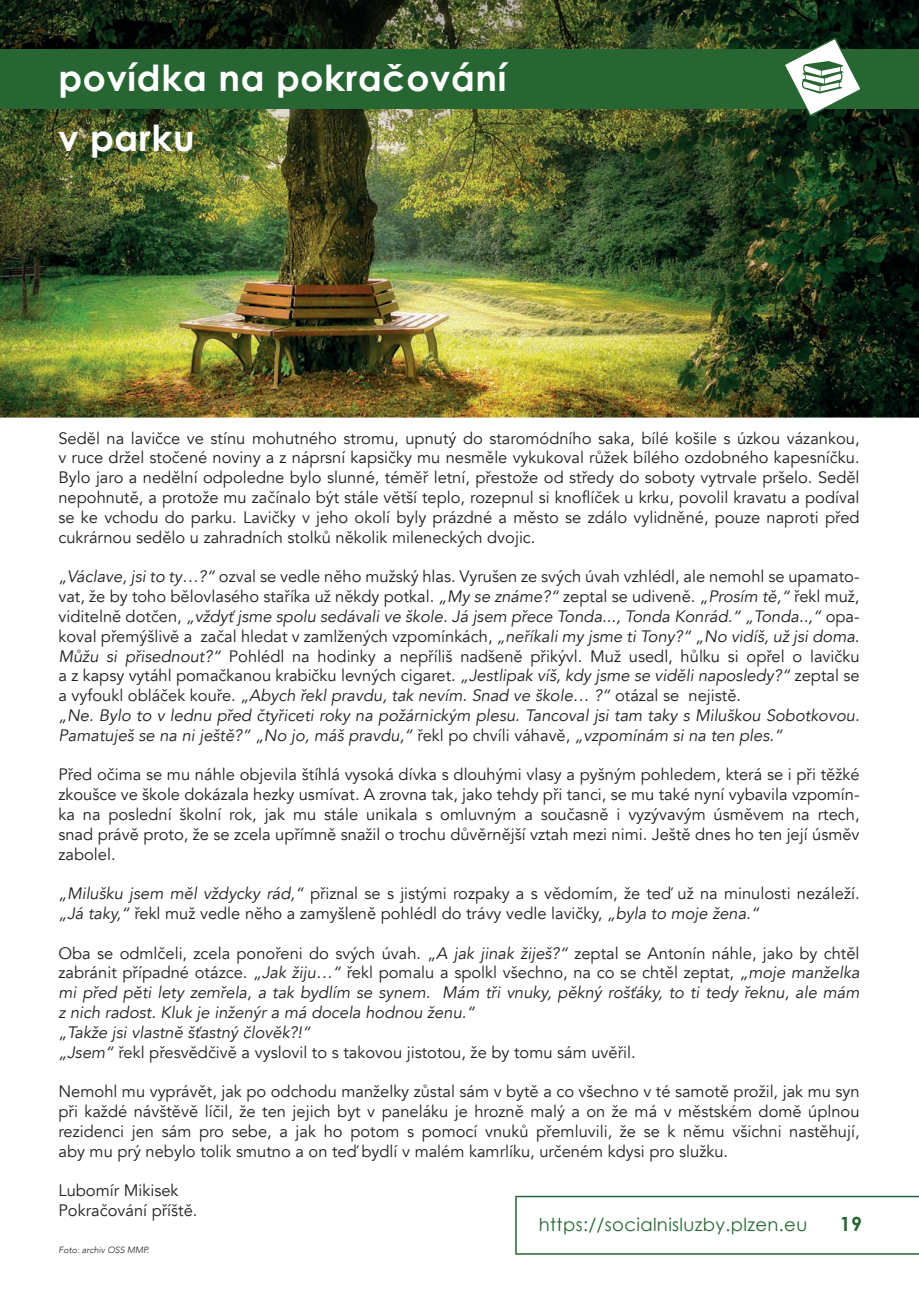
<style>
.page{position:relative;width:919px;height:1289px;background:#fff}
.page>*{position:absolute;margin:0;border:0;box-sizing:border-box;transform-origin:0 0}
.t1{font:700 36px "Century Gothic";letter-spacing:.02em;color:#fff}
.t2{font:700 19.5px "Century Gothic";color:#276632}
.t3{font:18px "Century Gothic";letter-spacing:.02em;color:#276632}
.t4{font:16.5px/19.8px "Avenir";color:#231f20;text-align:justify}
.t5{font:italic 16.5px/19.8px "Avenir";color:#231f20}
.t6{font:italic 300 9px "Avenir";color:#231f20}
.s1{font-style:normal}
.s2{font-style:italic}
</style>
<div class="page">
<img style="left:0;top:0;width:918px;height:417px">
<svg style="left:515px;top:1195px;width:403px;height:59px"></svg>
<div style="left:0;top:49px;width:918px;height:60px;background:#276632"></div>
<svg style="left:783px;top:37px;width:79px;height:80px"></svg>
<h1 class="t1" style="left:58px;top:51px;width:449px">povídka na pokračování</h1>
<h1 class="t1" style="left:58px;top:111px;width:138px">v parku</h1>
<p class="t4" style="left:58px;top:428px;width:802px">Seděl na lavičce ve stínu mohutného stromu, upnutý do staromódního saka, bílé košile s úzkou vázankou, v ruce držel stočené noviny a z náprsní kapsičky mu nesměle vykukoval růžek bílého ozdobného kapesníčku.<br>Bylo jaro a nedělní odpoledne bylo slunné, téměř letní, přestože od středy do soboty vytrvale pršelo. Seděl nepohnutě, a protože mu začínalo být stále větší teplo, rozepnul si knoflíček u krku, povolil kravatu a podíval se ke vchodu do parku. Lavičky v jeho okolí byly prázdné a město se zdálo vylidněné, pouze naproti před cukrárnou sedělo u zahradních stolků několik mileneckých dvojic.</p>
<p class="t5" style="left:58px;top:567px;width:802px">„Václave, jsi to ty…?“ <span class="s1">ozval se vedle něho mužský hlas. Vyrušen ze svých úvah vzhlédl, ale nemohl se upamato&shy;vat, že by toho bělovlasého staříka už někdy potkal.</span> „My se známe?“ <span class="s1">zeptal se udiveně.</span> „Prosím tě,“ <span class="s1">řekl muž, viditelně dotčen,</span> „vždyť jsme spolu sedávali ve škole. Já jsem přece Tonda..., Tonda Konrád.“ „Tonda..,“ <span class="s1">opa&shy;koval přemýšlivě a začal hledat v zamlžených vzpomínkách,</span> „neříkali my jsme ti Tony?“ „No vidíš, už jsi doma.<br>Můžu si přisednout?“ <span class="s1">Pohlédl na hodinky a nepříliš nadšeně přikývl. Muž usedl, hůlku si opřel o lavičku a z kapsy vytáhl pomačkanou krabičku levných cigaret.</span> „Jestlipak víš, kdy jsme se viděli naposledy?“ <span class="s1">zeptal se a vyfoukl obláček kouře.</span> „Abych řekl pravdu, tak nevím. Snad ve škole… ?“ <span class="s1">otázal se nejistě.<br></span>„Ne. Bylo to v lednu před čtyřiceti roky na požárnickým plesu. Tancoval jsi tam taky s Miluškou Sobotkovou.<br>Pamatuješ se na ni ještě?“ „No jo, máš pravdu,“ <span class="s1">řekl po chvíli váhavě,</span> „vzpomínám si na ten ples.“</p>
<p class="t4" style="left:58px;top:765px;width:802px">Před očima se mu náhle objevila štíhlá vysoká dívka s dlouhými vlasy a pyšným pohledem, která se i při těžké zkoušce ve škole dokázala hezky usmívat. A zrovna tak, jako tehdy při tanci, se mu také nyní vybavila vzpomín&shy;ka na poslední školní rok, jak mu stále unikala s omluvným a současně i vyzývavým úsměvem na rtech, snad právě proto, že se zcela upřímně snažil o trochu důvěrnější vztah mezi nimi. Ještě dnes ho ten její úsměv zabolel.</p>
<p class="t4" style="left:58px;top:883px;width:802px"><span class="s2">„Milušku jsem měl vždycky rád,“</span> přiznal se s jistými rozpaky a s vědomím, že teď už na minulosti nezáleží. <span class="s2">„Já taky,“</span> řekl muž vedle něho a zamyšleně pohlédl do trávy vedle lavičky, <span class="s2">„byla to moje žena.“</span></p>
<p class="t5" style="left:58px;top:943px;width:802px"><span class="s1">Oba se odmlčeli, zcela ponořeni do svých úvah.</span> „A jak jinak žiješ?“ <span class="s1">zeptal se Antonín náhle, jako by chtěl zabránit případné otázce.</span> „Jak žiju…“ <span class="s1">řekl pomalu a spolkl všechno, na co se chtěl zeptat,</span> „moje manželka mi před pěti lety zemřela, a tak bydlím se synem. Mám tři vnuky, pěkný rošťáky, to ti tedy řeknu, ale mám z nich radost. Kluk je inženýr a má docela hodnou ženu.“<br>„Takže jsi vlastně šťastný člověk?!“<br>„Jsem“ <span class="s1">řekl přesvědčivě a vyslovil to s takovou jistotou, že by tomu sám uvěřil.</span></p>
<p class="t4" style="left:58px;top:1081px;width:802px">Nemohl mu vyprávět, jak po odchodu manželky zůstal sám v bytě a co všechno v té samotě prožil, jak mu syn při každé návštěvě líčil, že ten jejich byt v paneláku je hrozně malý a on že má v městském domě úplnou rezidenci jen sám pro sebe, a jak ho potom s pomocí vnuků přemluvili, že se k němu všichni nastěhují, aby mu prý nebylo tolik smutno a on teď bydlí v malém kamrlíku, určeném kdysi pro služku.</p>
<p class="t4" style="left:58px;top:1180px;width:141px">Lubomír Mikisek<br>Pokračování příště.</p>
<p class="t6" style="left:58px;top:1244px;width:92px">Foto: archiv OSS MMP.</p>
<p class="t3" style="left:538px;top:1211px;width:270px">https://socialnisluzby.plzen.eu</p>
<p class="t2" style="left:839px;top:1208px;width:24px">19</p>
</div>
